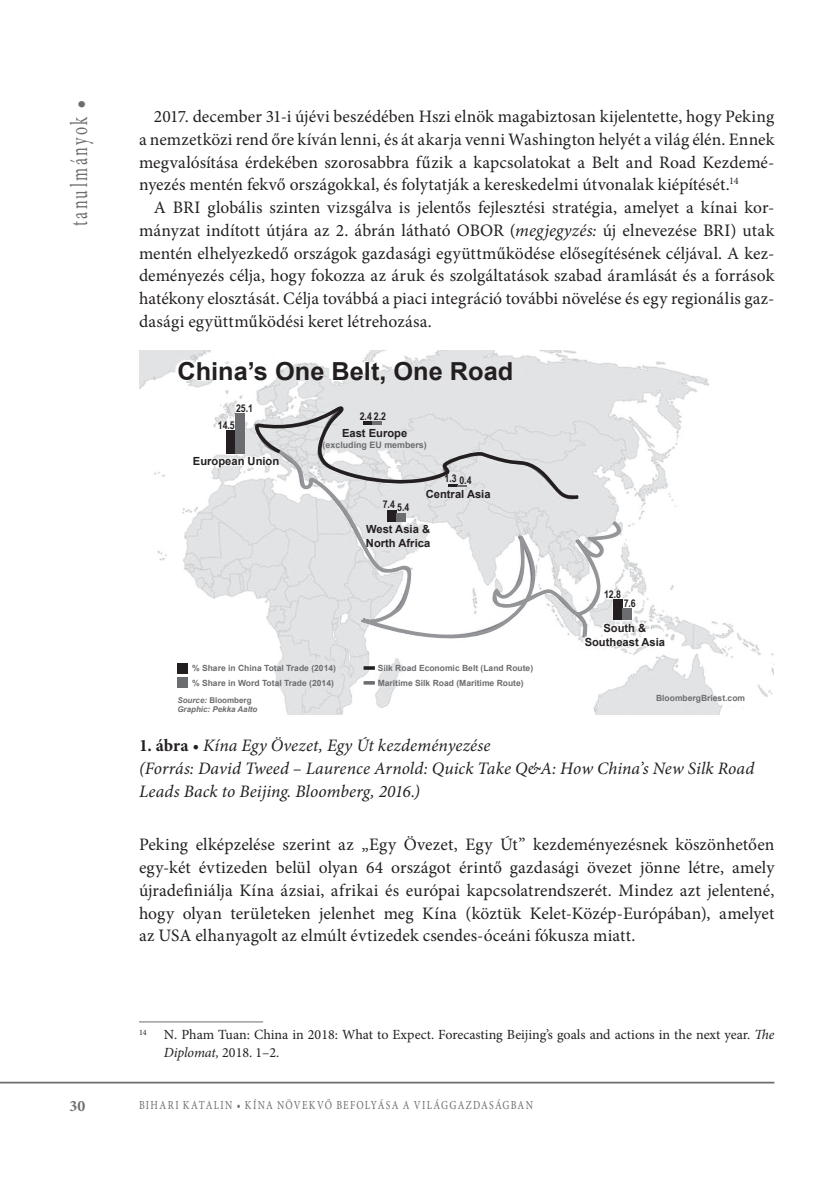
<style>
.page{position:relative;width:834px;height:1181px;background:#fff}
.page>*{position:absolute;margin:0;border:0;box-sizing:border-box;transform-origin:0 0}
.t1{font:700 24.85px "Arial";color:#231f20}
.t2{font:24.5px "Minion Pro";letter-spacing:.155em;color:#6c6d70;scale:.65 1}
.Body{font:17.5px/22.8px "Minion Pro";color:#231f20;text-align:justify}
.Body___1st_par{font:17.5px/22.8px "Minion Pro";color:#231f20;text-align:justify}
.Body___Ábra{font:italic 17.5px/22.8px "Minion Pro";letter-spacing:.005em;color:#231f20}
.t3{font:700 15.75px "Minion Pro";color:#6c6d70}
.Body___Lábjegyzet{font:14px/17.5px "Minion Pro";color:#231f20}
.t4{font:12.25px "Minion Pro";color:#6c6d70;scale:.8 1}
.t5{font:700 11.2px/13.5px "Arial";color:#231f20}
.t6{font:700 10.67px "Arial Narrow";color:#231f20}
.t7{font:700 8.92px "Arial";color:#6c6d70}
.t8{font:700 8.58px/15.2px "Arial";color:#6c6d70}
.t9{font:italic 700 8.05px/9.6px "Arial";color:#6c6d70}
.s1{font-style:italic}
.s2{font-style:normal}
.s3{font-weight:700;font-style:normal}
</style>
<div class="page">
<hr style="left:0;top:1081px;width:774px;height:2px;background:#6c6d70">
<img style="left:139px;top:350px;width:634px;height:364px">
<svg style="left:275px;top:503px;width:285px;height:154px"></svg>
<svg style="left:493px;top:517px;width:131px;height:123px"></svg>
<svg style="left:363px;top:666px;width:12px;height:4px"></svg>
<svg style="left:363px;top:681px;width:12px;height:3px"></svg>
<div style="left:226px;top:430px;width:9px;height:24px;background:#231f20"></div>
<div style="left:235px;top:413px;width:9px;height:41px;background:#6c6d70"></div>
<div style="left:387px;top:509px;width:9px;height:12px;background:#231f20"></div>
<div style="left:396px;top:513px;width:9px;height:8px;background:#6c6d70"></div>
<svg style="left:252px;top:403px;width:329px;height:100px;background:#d7d7d9"></svg>
<div style="left:613px;top:599px;width:9px;height:21px;background:#231f20"></div>
<div style="left:622px;top:608px;width:9px;height:12px;background:#6c6d70"></div>
<div style="left:178px;top:663px;width:10px;height:10px;background:#231f20"></div>
<div style="left:178px;top:678px;width:10px;height:10px;background:#6c6d70"></div>
<hr style="left:139px;top:1021px;width:124px;height:1px;background:#6c6d70">
<h2 class="t2" style="left:63px;top:226px;width:197px;rotate:-90deg">tanulmányok •</h2>
<p class="t3" style="left:69px;top:1095px;width:17px">30</p>
<p class="Body" style="left:139px;top:105px;width:637px;text-indent:15px">2017. december 31-i újévi beszédében Hszi elnök magabiztosan kijelentette, hogy Peking a nemzetközi rend őre kíván lenni, és át akarja venni Washington helyét a világ élén. Ennek megvalósítása érdekében szorosabbra fűzik a kapcsolatokat a Belt and Road Kezdemé&shy;nyezés mentén fekvő országokkal, és folytatják a kereskedelmi útvonalak kiépítését.<sup>14</sup></p>
<p class="Body" style="left:139px;top:196px;width:637px;text-indent:15px">A BRI globális szinten vizsgálva is jelentős fejlesztési stratégia, amelyet a kínai kor&shy;mányzat indított útjára az 2. ábrán látható OBOR (<span class="s1">megjegyzés:</span> új elnevezése BRI) utak mentén elhelyezkedő országok gazdasági együttműködése elősegítésének céljával. A kez&shy;deményezés célja, hogy fokozza az áruk és szolgáltatások szabad áramlását és a források hatékony elosztását. Célja továbbá a piaci integráció további növelése és egy regionális gaz&shy;dasági együttműködési keret létrehozása.</p>
<p class="t1" style="left:177px;top:354px;width:337px">China’s One Belt, One Road</p>
<p class="t6" style="left:236px;top:400px;width:18px">25.1</p>
<p class="t6" style="left:218px;top:417px;width:18px">14.5</p>
<p class="t5" style="left:193px;top:454px;width:88px">European Union</p>
<p class="t6" style="left:359px;top:408px;width:28px">2.4 2.2</p>
<p class="t5" style="left:342px;top:427px;width:67px">East Europe</p>
<p class="t7" style="left:322px;top:439px;width:106px">(excluding EU members)</p>
<p class="t6" style="left:444px;top:471px;width:28px">1.3 0.4</p>
<p class="t6" style="left:383px;top:498px;width:28px">7.4 5.4</p>
<p class="t5" style="left:425px;top:487px;width:66px">Central Asia</p>
<p class="t5" style="left:366px;top:522px;width:66px">West Asia &amp;<br>North Africa</p>
<p class="t6" style="left:604px;top:586px;width:18px">12.8</p>
<p class="t6" style="left:623px;top:595px;width:14px">7.6</p>
<p class="t5" style="left:584px;top:622px;width:82px;text-align:center">South &amp;<br>Southeast Asia</p>
<p class="t8" style="left:192px;top:660px;width:145px">% Share in China Total Trade (2014) % Share in Word Total Trade (2014)</p>
<p class="t8" style="left:378px;top:660px;width:157px">Silk Road Economic Belt (Land Route)<br>Maritime Silk Road (Maritime Route)</p>
<p class="t9" style="left:177px;top:695px;width:82px">Source: <span class="s2">Bloomberg<br></span>Graphic: Pekka Aalto</p>
<p class="t8" style="left:656px;top:690px;width:91px">BloombergBriest.com</p>
<p class="Body___Ábra" style="left:139px;top:734px;width:616px"><span class="s3">1. ábra</span> • Kína Egy Övezet, Egy Út kezdeményezése<br>(Forrás: David Tweed – Laurence Arnold: Quick Take Q&amp;A: How China’s New Silk Road<br>Leads Back to Beijing. Bloomberg, 2016.)</p>
<p class="Body___1st_par" style="left:139px;top:833px;width:637px">Peking elképzelése szerint az „Egy Övezet, Egy Út” kezdeményezésnek köszönhetően egy-két évtizeden belül olyan 64 országot érintő gazdasági övezet jönne létre, amely újradefiniálja Kína ázsiai, afrikai és európai kapcsolatrendszerét. Mindez azt jelentené, hogy olyan területeken jelenhet meg Kína (köztük Kelet-Közép-Európában), amelyet az USA elhanyagolt az elmúlt évtizedek csendes-óceáni fókusza miatt.</p>
<p class="Body___Lábjegyzet" style="left:164px;top:1026px;width:612px;text-indent:-25px"><sup>14</sup> N. Pham Tuan: China in 2018: What to Expect. Forecasting Beijing’s goals and actions in the next year. <span class="s1">The<br>Diplomat,</span> 2018. 1–2.</p>
<p class="t4" style="left:139px;top:1097px;width:18px">Bihari</p>
<p class="t4" style="left:183px;top:1097px;width:20px">Katalin</p>
<p class="t4" style="left:237px;top:1097px;width:30px">• Kína</p>
<p class="t4" style="left:277px;top:1097px;width:11px">növekvő</p>
<p class="t4" style="left:336px;top:1097px;width:10px">befolyása</p>
<p class="t4" style="left:402px;top:1097px;width:25px">a világgazdaságban</p>
</div>
